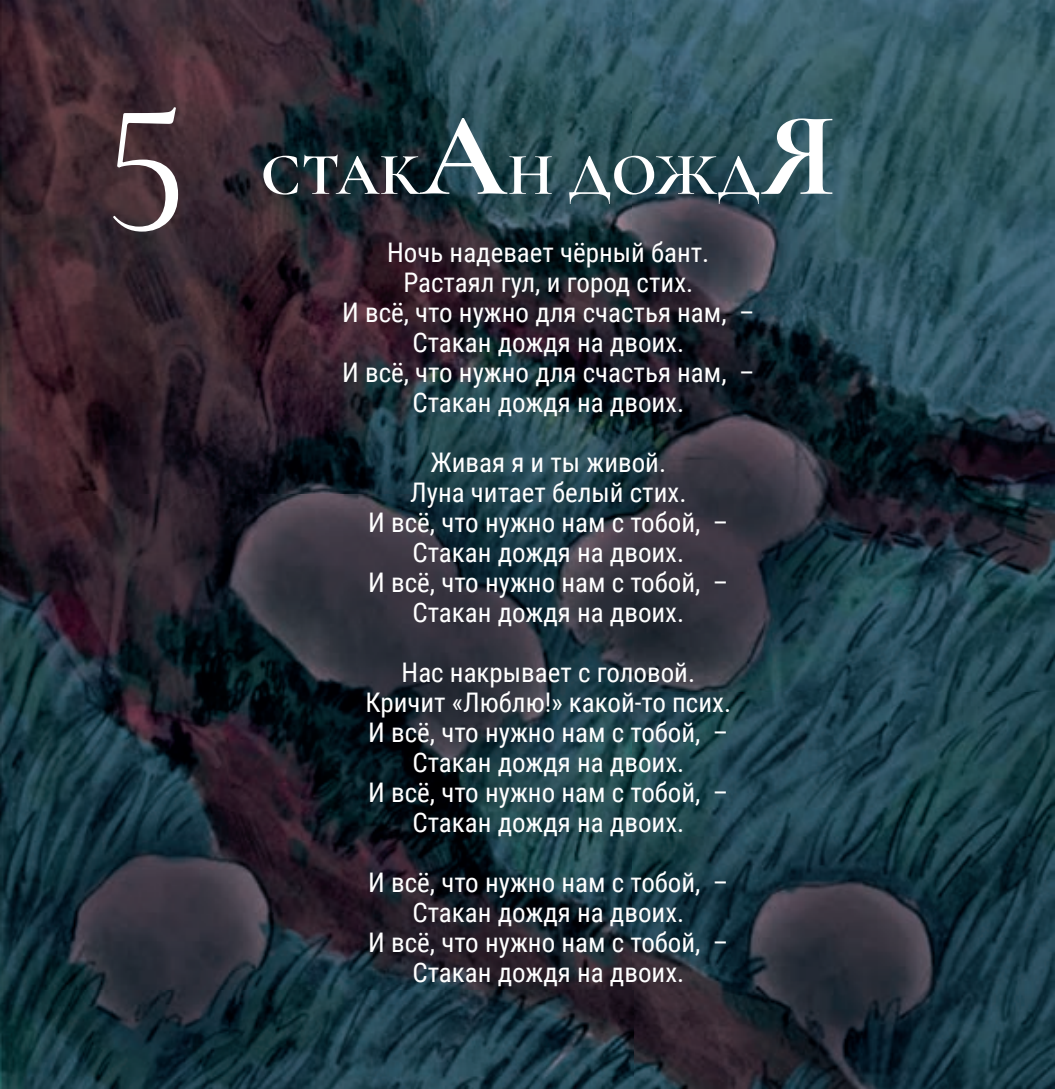
<style>
.page{position:relative;width:1055px;height:1089px;background:#fff}
.page>*{position:absolute;margin:0;border:0;box-sizing:border-box;transform-origin:0 0}
.t1{font:186px "Cormorant Infant";color:#fff}
.t2{font:700 60px "Cormorant Infant";letter-spacing:.005em;color:#fff}
.t3{font:27px/30px "Roboto Condensed";color:#fff;text-align:center}
.s1{font-size:120px}
</style>
<div class="page">
<img style="left:0;top:0;width:632px;height:1089px">
<img style="left:632px;top:0;width:422px;height:1089px">
<h1 class="t1" style="left:104px;top:57px;width:84px">5</h1>
<h2 class="t2" style="left:260px;top:138px;width:577px">СТАК<span class="s1">А</span>Н ДОЖД<span class="s1">Я</span></h2>
<p class="t3" style="left:342px;top:236px;width:414px">Ночь надевает чёрный бант.<br>Растаял гул, и город стих.<br>И всё, что нужно для счастья нам, –<br>Стакан дождя на двоих.<br>И всё, что нужно для счастья нам, –<br>Стакан дождя на двоих.</p>
<p class="t3" style="left:368px;top:446px;width:361px">Живая я и ты живой.<br>Луна читает белый стих.<br>И всё, что нужно нам с тобой, –<br>Стакан дождя на двоих.<br>И всё, что нужно нам с тобой, –<br>Стакан дождя на двоих.</p>
<p class="t3" style="left:365px;top:656px;width:367px">Нас накрывает с головой.<br>Кричит «Люблю!» какой-то псих.<br>И всё, что нужно нам с тобой, –<br>Стакан дождя на двоих.<br>И всё, что нужно нам с тобой, –<br>Стакан дождя на двоих.</p>
<p class="t3" style="left:368px;top:866px;width:361px">И всё, что нужно нам с тобой, –<br>Стакан дождя на двоих.<br>И всё, что нужно нам с тобой, –<br>Стакан дождя на двоих.</p>
</div>
